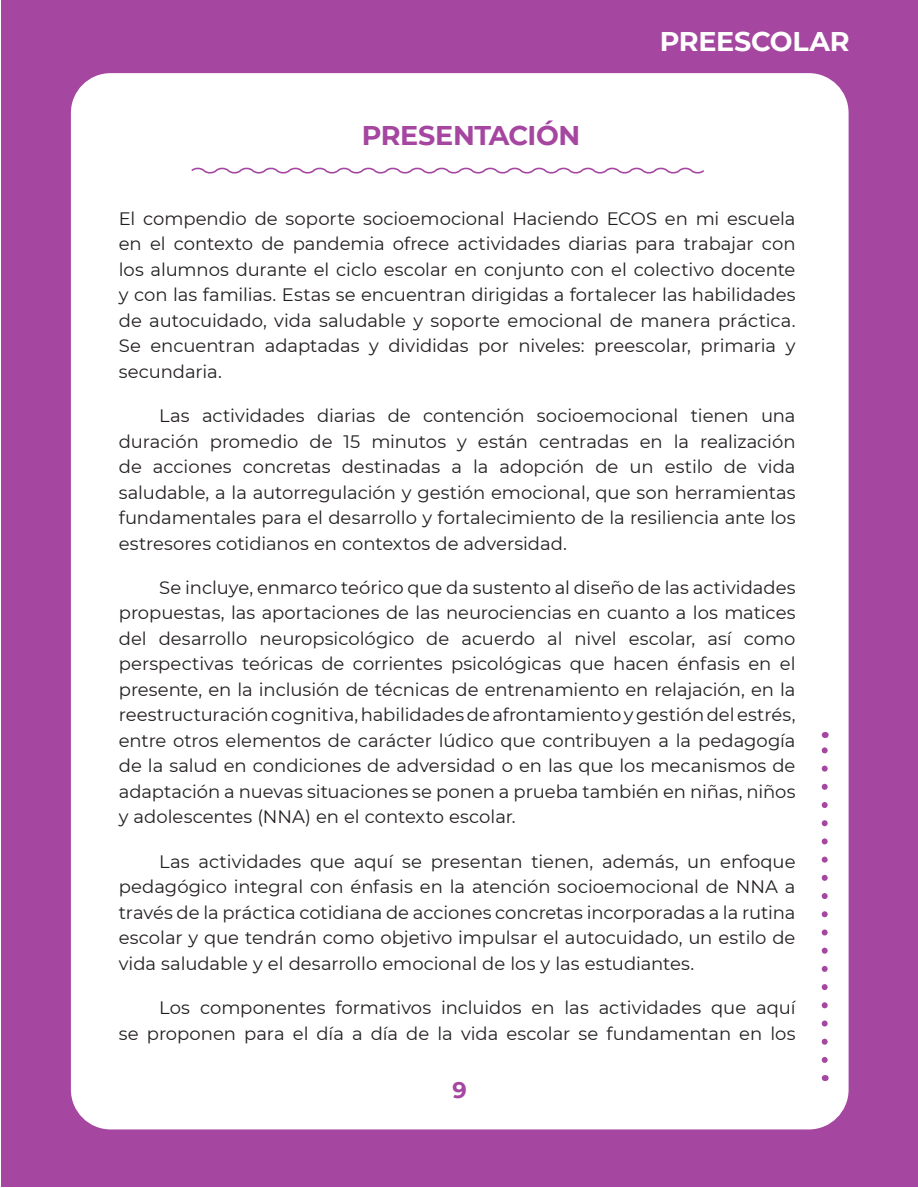
<style>
.page{position:relative;width:918px;height:1188px;background:#fff}
.page>*{position:absolute;margin:0;border:0;box-sizing:border-box;transform-origin:0 0}
.t1{font:700 27px "Montserrat";letter-spacing:-.015em;color:#a546a0}
.t2{font:700 27px "Montserrat";letter-spacing:-.015em;color:#fff}
.t3{font:700 22.5px "Montserrat";color:#a546a0}
.Body_Text{font:18px/25.5px "Montserrat";letter-spacing:-.005em;color:#231f20;text-align:justify}
</style>
<div class="page">
<div style="left:2px;top:1px;width:916px;height:1186px;background:#a546a0"></div>
<div style="left:71px;top:73px;width:778px;height:1056px;background:#fff;border-radius:40px"></div>
<svg style="left:191px;top:167px;width:513px;height:7px"></svg>
<svg style="left:822px;top:747px;width:6px;height:313px"></svg>
<p class="t1" style="left:362px;top:116px;width:220px">PRESENTACIÓN</p>
<h1 class="t2" style="left:660px;top:22px;width:191px">PREESCOLAR</h1>
<p class="Body_Text" style="left:119px;top:205px;width:678px">El compendio de soporte socioemocional Haciendo ECOS en mi escuela en el contexto de pandemia ofrece actividades diarias para trabajar con los alumnos durante el ciclo escolar en conjunto con el colectivo docente y con las familias. Estas se encuentran dirigidas a fortalecer las habilidades de autocuidado, vida saludable y soporte emocional de manera práctica.<br>Se encuentran adaptadas y divididas por niveles: preescolar, primaria y secundaria.</p>
<p class="Body_Text" style="left:119px;top:402px;width:678px;text-indent:40px">Las actividades diarias de contención socioemocional tienen una duración promedio de 15 minutos y están centradas en la realización de acciones concretas destinadas a la adopción de un estilo de vida saludable, a la autorregulación y gestión emocional, que son herramientas fundamentales para el desarrollo y fortalecimiento de la resiliencia ante los estresores cotidianos en contextos de adversidad.</p>
<p class="Body_Text" style="left:119px;top:574px;width:678px;text-indent:40px">Se incluye, enmarco teórico que da sustento al diseño de las actividades propuestas, las aportaciones de las neurociencias en cuanto a los matices del desarrollo neuropsicológico de acuerdo al nivel escolar, así como perspectivas teóricas de corrientes psicológicas que hacen énfasis en el presente, en la inclusión de técnicas de entrenamiento en relajación, en la reestructuración cognitiva, habilidades de afrontamiento y gestión del estrés, entre otros elementos de carácter lúdico que contribuyen a la pedagogía de la salud en condiciones de adversidad o en las que los mecanismos de adaptación a nuevas situaciones se ponen a prueba también en niñas, niños y adolescentes (NNA) en el contexto escolar.</p>
<p class="Body_Text" style="left:119px;top:848px;width:678px;text-indent:40px">Las actividades que aquí se presentan tienen, además, un enfoque pedagógico integral con énfasis en la atención socioemocional de NNA a través de la práctica cotidiana de acciones concretas incorporadas a la rutina escolar y que tendrán como objetivo impulsar el autocuidado, un estilo de vida saludable y el desarrollo emocional de los y las estudiantes.</p>
<p class="Body_Text" style="left:119px;top:994px;width:678px;text-align:right">Los componentes formativos incluidos en las actividades que aquí<br>se proponen para el día a día de la vida escolar se fundamentan en los</p>
<p class="t3" style="left:453px;top:1073px;width:16px">9</p>
</div>
